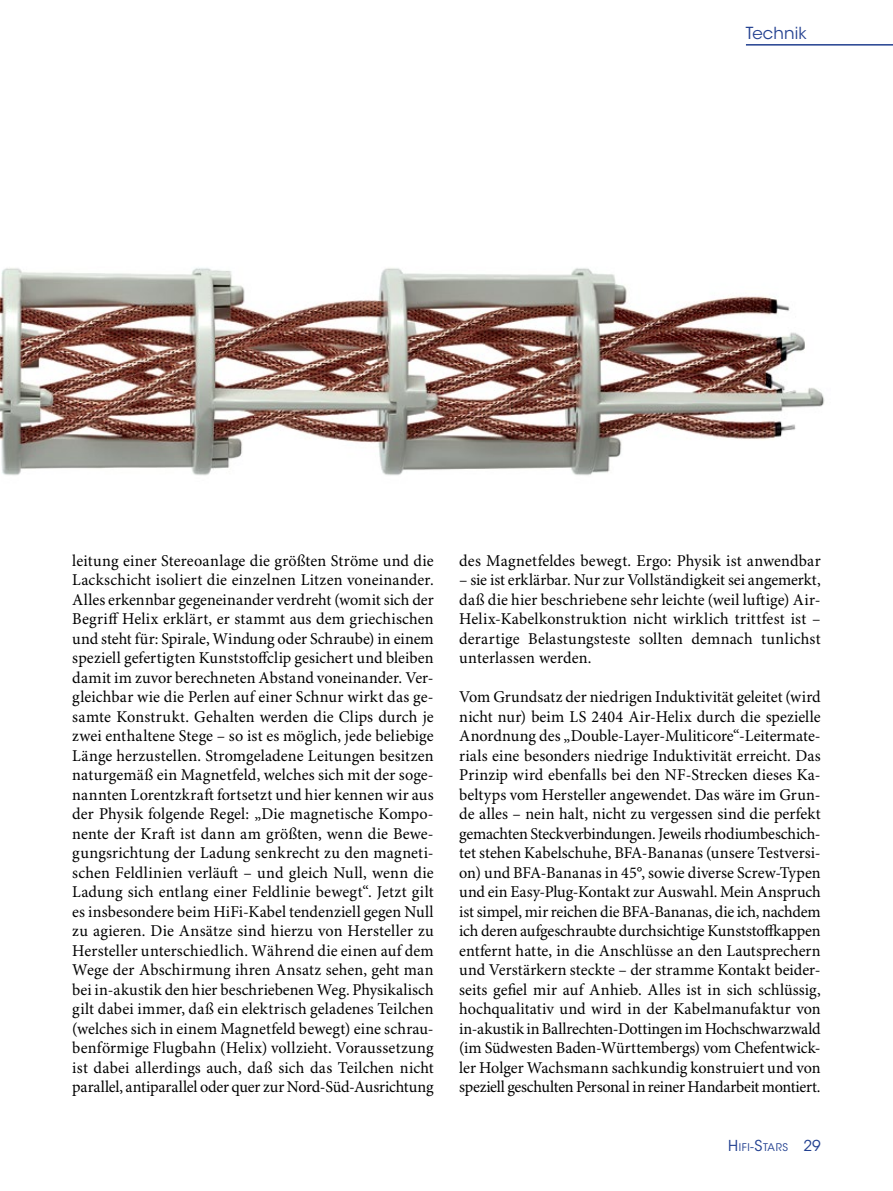
<style>
.page{position:relative;width:893px;height:1191px;background:#fff}
.page>*{position:absolute;margin:0;border:0;box-sizing:border-box;transform-origin:0 0}
.t1{font:16.5px/19.5px "Minion Pro";color:#000;text-align:justify}
.t2{font:16.5px "ITC Avant Garde Std";letter-spacing:.01em;color:#224090}
.t3{font:15px "ITC Avant Garde Std";color:#224090}
.t4{font:10.5px "ITC Avant Garde Std";letter-spacing:.055em;color:#224090}
.s1{font-size:15px}
.s2{font-size:12px}
</style>
<div class="page">
<img style="left:0;top:268px;width:825px;height:208px">
<hr style="left:746px;top:44px;width:147px;height:2px;background:#224090">
<p class="t2" style="left:746px;top:23px;width:62px">Technik</p>
<p class="t1" style="left:72px;top:551px;width:363px">leitung einer Stereoanlage die größten Ströme und die Lackschicht isoliert die einzelnen Litzen voneinander.<br>Alles erkennbar gegeneinander verdreht (womit sich der Begriff Helix erklärt, er stammt aus dem griechischen und steht für: Spirale, Windung oder Schraube) in einem speziell gefertigten Kunststoffclip gesichert und bleiben damit im zuvor berechneten Abstand voneinander. Ver&shy;gleichbar wie die Perlen auf einer Schnur wirkt das ge&shy;samte Konstrukt. Gehalten werden die Clips durch je zwei enthaltene Stege – so ist es möglich, jede beliebige Länge herzustellen. Stromgeladene Leitungen besitzen naturgemäß ein Magnetfeld, welches sich mit der soge&shy;nannten Lorentzkraft fortsetzt und hier kennen wir aus der Physik folgende Regel: „Die magnetische Kompo&shy;nente der Kraft ist dann am größten, wenn die Bewe&shy;gungsrichtung der Ladung senkrecht zu den magneti&shy;schen Feldlinien verläuft – und gleich Null, wenn die Ladung sich entlang einer Feldlinie bewegt“. Jetzt gilt es insbesondere beim HiFi-Kabel tendenziell gegen Null zu agieren. Die Ansätze sind hierzu von Hersteller zu Hersteller unterschiedlich. Während die einen auf dem Wege der Abschirmung ihren Ansatz sehen, geht man bei in-akustik den hier beschriebenen Weg. Physikalisch gilt dabei immer, daß ein elektrisch geladenes Teilchen (welches sich in einem Magnetfeld bewegt) eine schrau&shy;benförmige Flugbahn (Helix) vollzieht. Voraussetzung ist dabei allerdings auch, daß sich das Teilchen nicht parallel, antiparallel oder quer zur Nord-Süd-Ausrichtung</p>
<p class="t1" style="left:459px;top:551px;width:363px">des Magnetfeldes bewegt. Ergo: Physik ist anwendbar</p>
<p class="t1" style="left:459px;top:571px;width:363px">– sie ist erklärbar. Nur zur Vollständigkeit sei angemerkt, daß die hier beschriebene sehr leichte (weil luftige) Air-Helix-Kabelkonstruktion nicht wirklich trittfest ist – derartige Belastungsteste sollten demnach tunlichst unterlassen werden.</p>
<p class="t1" style="left:459px;top:688px;width:363px">Vom Grundsatz der niedrigen Induktivität geleitet (wird nicht nur) beim LS 2404 Air-Helix durch die spezielle Anordnung des „Double-Layer-Muliticore“-Leitermate&shy;rials eine besonders niedrige Induktivität erreicht. Das Prinzip wird ebenfalls bei den NF-Strecken dieses Ka&shy;beltyps vom Hersteller angewendet. Das wäre im Grun&shy;de alles – nein halt, nicht zu vergessen sind die perfekt gemachten Steckverbindungen. Jeweils rhodiumbeschich&shy;tet stehen Kabelschuhe, BFA-Bananas (unsere Testversi&shy;on) und BFA-Bananas in 45°, sowie diverse Screw-Typen und ein Easy-Plug-Kontakt zur Auswahl. Mein Anspruch ist simpel, mir reichen die BFA-Bananas, die ich, nachdem ich deren aufgeschraubte durchsichtige Kunststoffkappen entfernt hatte, in die Anschlüsse an den Lautsprechern und Verstärkern steckte – der stramme Kontakt beider&shy;seits gefiel mir auf Anhieb. Alles ist in sich schlüssig, hochqualitativ und wird in der Kabelmanufaktur von in-akustik in Ballrechten-Dottingen im Hochschwarzwald (im Südwesten Baden-Württembergs) vom Chefentwick&shy;ler Holger Wachsmann sachkundig konstruiert und von speziell geschulten Personal in reiner Handarbeit montiert.</p>
<p class="t4" style="left:728px;top:1140px;width:61px"><span class="s1">H</span>IFI<span class="s2">-</span><span class="s1">S</span>TARS</p>
<p class="t3" style="left:803px;top:1136px;width:19px">29</p>
</div>
